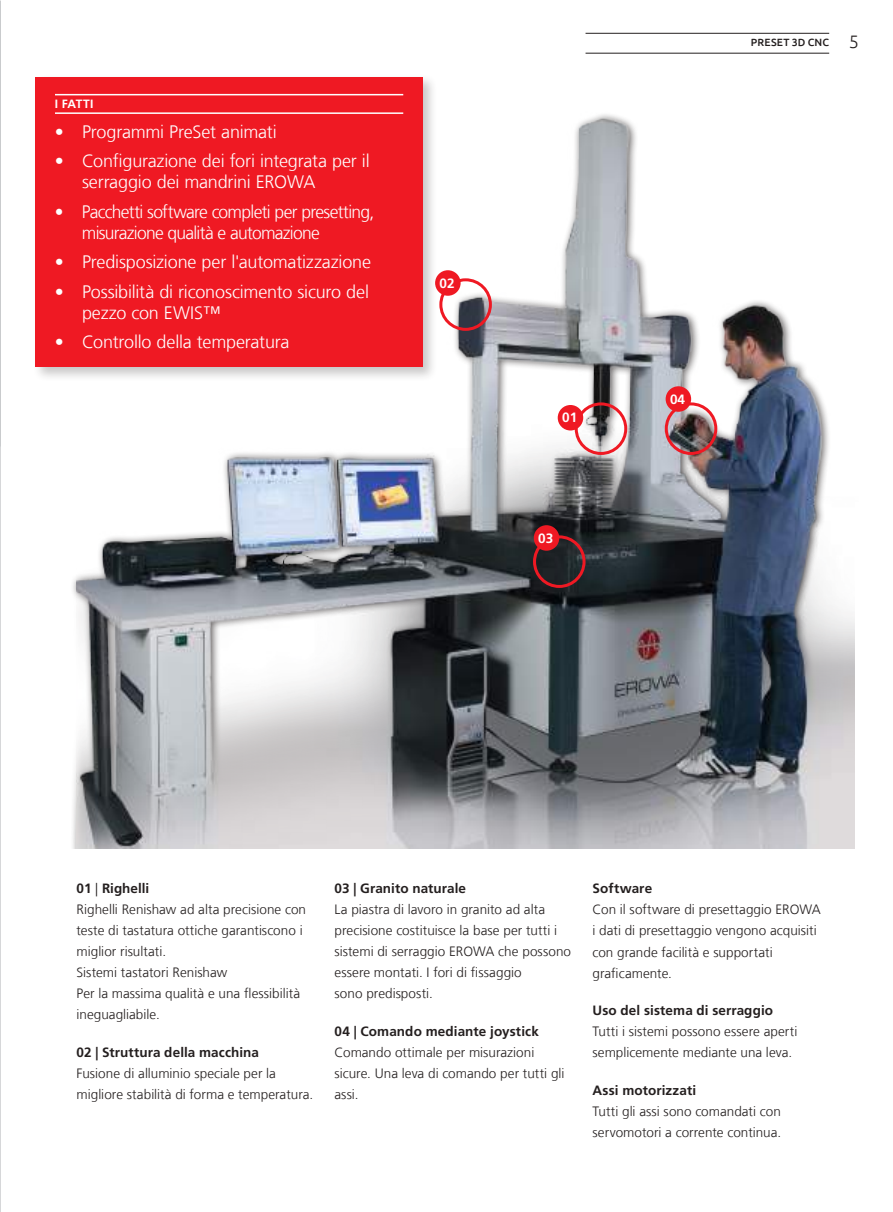
<style>
.page{position:relative;width:893px;height:1212px;background:#fff}
.page>*{position:absolute;margin:0;border:0;box-sizing:border-box;transform-origin:0 0}
.t1{font:300 18px/21px "Frutiger LT Com";letter-spacing:-.015em;color:#fff}
.t2{font:300 18px/21px "Frutiger LT Com";letter-spacing:-.04em;color:#fff}
.t3{font:300 13.5px/21px "Frutiger LT Com";color:#241f1f}
.t4{font:700 13.5px "Frutiger LT Com";letter-spacing:.01em;color:#241f1f}
.t5{font:700 13.5px "Frutiger LT Com";color:#fff}
.t6{font:700 12px "Frutiger LT Com";letter-spacing:.005em;color:#fff}
.t7{font:500 10.5px "Ubuntu";letter-spacing:.02em;color:#241f1f}
.s1{font-weight:300;font-size:18px}
.s2{font-weight:700}
</style>
<div class="page">
<hr style="left:585px;top:33px;width:244px;height:1px;background:#241f1f">
<hr style="left:585px;top:53px;width:244px;height:1px;background:#241f1f">
<img style="left:0;top:446px;width:1px;height:766px">
<img style="left:77px;top:114px;width:778px;height:735px">
<div style="left:558px;top:405px;width:25px;height:25px;background:#ef1923;border-radius:50%"></div>
<div style="left:575px;top:402px;width:52px;height:53px;border:3px solid #ef1923;border-radius:50%"></div>
<div style="left:439px;top:278px;width:53px;height:53px;border:3px solid #ef1923;border-radius:50%"></div>
<div style="left:435px;top:270px;width:26px;height:26px;background:#ef1923;border-radius:50%"></div>
<div style="left:533px;top:535px;width:52px;height:53px;border:3px solid #ef1923;border-radius:50%"></div>
<div style="left:534px;top:525px;width:25px;height:26px;background:#ef1923;border-radius:50%"></div>
<div style="left:665px;top:402px;width:52px;height:53px;border:3px solid #ef1923;border-radius:50%"></div>
<div style="left:666px;top:386px;width:25px;height:26px;background:#ef1923;border-radius:50%"></div>
<div style="left:32px;top:74px;width:406px;height:308px;background:#241f1f;opacity:.25"></div>
<div style="left:35px;top:77px;width:388px;height:290px;background:#ef1923"></div>
<hr style="left:55px;top:94px;width:348px;height:1px;background:#fff">
<hr style="left:55px;top:112px;width:348px;height:2px;background:#fff">
<p class="t6" style="left:55px;top:97px;width:40px">I FATTI</p>
<h1 class="t1" style="left:55px;top:121px;width:223px">• Programmi PreSet animati</h1>
<h1 class="t1" style="left:82px;top:151px;width:289px;text-indent:-27px">• Configurazione dei fori integrata per il serraggio dei mandrini EROWA</h1>
<h1 class="t2" style="left:82px;top:201px;width:294px;text-indent:-27px">• Pacchetti software completi per presetting, misurazione qualità e automazione</h1>
<h1 class="t1" style="left:55px;top:252px;width:318px">• Predisposizione per l'automatizzazione</h1>
<h1 class="t1" style="left:82px;top:281px;width:289px;text-indent:-27px">• Possibilità di riconoscimento sicuro del pezzo con EWIS™</h1>
<h1 class="t1" style="left:55px;top:332px;width:236px">• Controllo della temperatura</h1>
<p class="t5" style="left:440px;top:275px;width:17px">02</p>
<p class="t5" style="left:562px;top:410px;width:17px">01</p>
<p class="t5" style="left:538px;top:530px;width:17px">03</p>
<p class="t7" style="left:751px;top:36px;width:110px">PRESET 3D CNC <span class="s1">5</span></p>
<p class="t5" style="left:670px;top:391px;width:17px">04</p>
<p class="t3" style="left:77px;top:878px;width:231px"><span class="s2">01</span> | <span class="s2">Righelli<br></span>Righelli Renishaw ad alta precisione con teste di tastatura ottiche garantiscono i miglior risultati.<br>Sistemi tastatori Renishaw<br>Per la massima qualità e una flessibilità ineguagliabile.</p>
<p class="t4" style="left:77px;top:1044px;width:184px">02 | Struttura della macchina</p>
<p class="t3" style="left:77px;top:1063px;width:238px">Fusione di alluminio speciale per la migliore stabilità di forma e temperatura.</p>
<p class="t4" style="left:334px;top:881px;width:133px">03 | Granito naturale</p>
<p class="t3" style="left:334px;top:899px;width:238px">La piastra di lavoro in granito ad alta precisione costituisce la base per tutti i sistemi di serraggio EROWA che possono essere montati. I fori di fissaggio<br>sono predisposti.</p>
<p class="t4" style="left:334px;top:1023px;width:206px">04 | Comando mediante joystick</p>
<p class="t3" style="left:334px;top:1042px;width:232px">Comando ottimale per misurazioni sicure. Una leva di comando per tutti gli assi.</p>
<p class="t4" style="left:592px;top:881px;width:61px">Software</p>
<p class="t3" style="left:592px;top:899px;width:230px">Con il software di presettaggio EROWA i dati di presettaggio vengono acquisiti con grande facilità e supportati graficamente.</p>
<p class="t4" style="left:592px;top:1002px;width:182px">Uso del sistema di serraggio</p>
<p class="t3" style="left:592px;top:1021px;width:206px">Tutti i sistemi possono essere aperti semplicemente mediante una leva.</p>
<p class="t4" style="left:592px;top:1082px;width:105px">Assi motorizzati</p>
<p class="t3" style="left:592px;top:1100px;width:190px">Tutti gli assi sono comandati con servomotori a corrente continua.</p>
</div>
